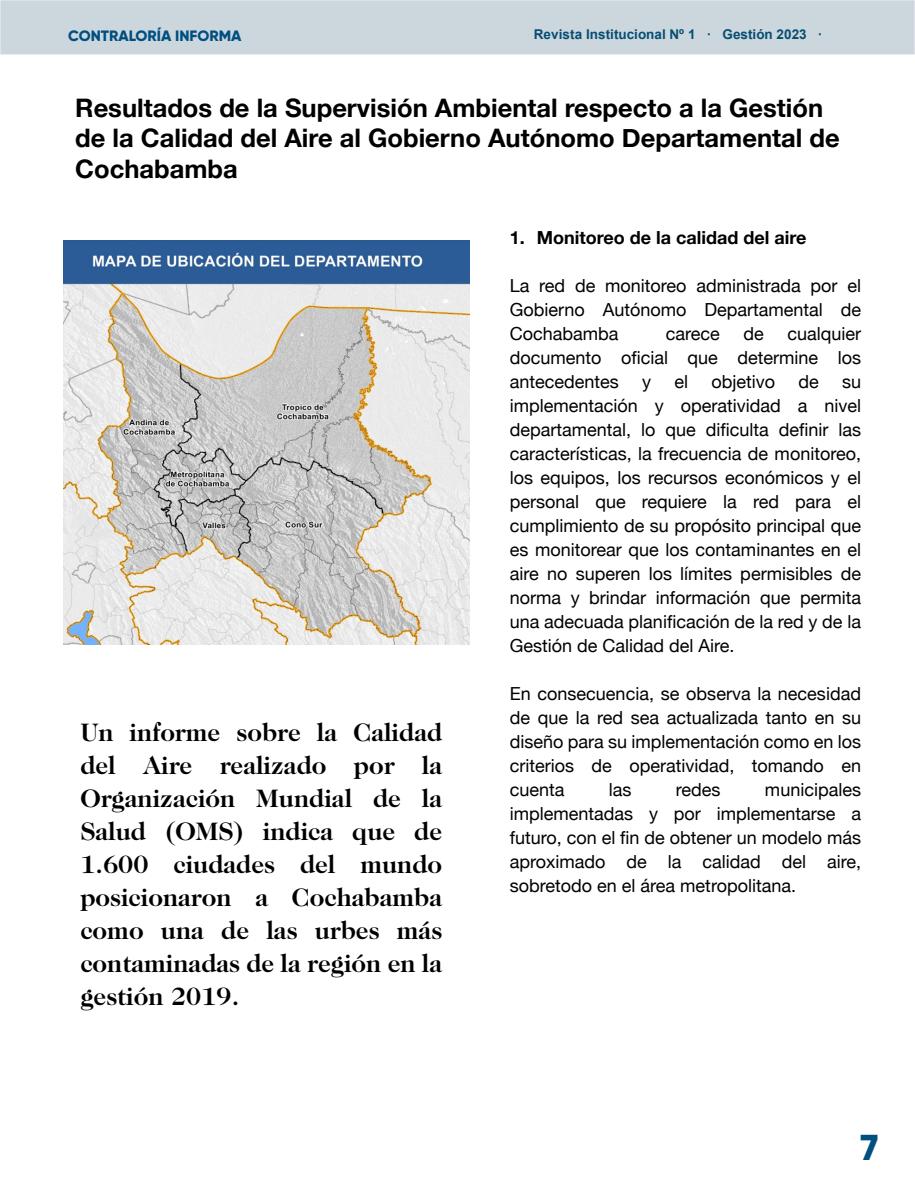
<style>
.page{position:relative;width:915px;height:1191px;background:#fff}
.page>*{position:absolute;margin:0;border:0;box-sizing:border-box;transform-origin:0 0}
.t1{font:800 36px "Gilroy";color:#004f80}
.t2{font:700 25.5px/33px "Caslon 224 Std";color:#000;text-align:justify}
.t3{font:700 25.5px/30.6px "Helvetica Neue";color:#000}
.t4{font:18px/24px "Helvetica Neue";color:#000;text-align:justify}
.t5{font:700 18px "Helvetica Neue";color:#000}
.t6{font:800 15px "Gilroy";color:#004f80}
.t7{font:700 13.5px "Arial";color:#074e73}
</style>
<div class="page">
<img style="left:64px;top:240px;width:405px;height:404px">
<div style="left:0;top:0;width:914px;height:54px;background:#ccd6dd"></div>
<p class="t6" style="left:68px;top:26px;width:175px">CONTRALORÍA INFORMA</p>
<p class="t7" style="left:533px;top:25px;width:290px">Revista Institucional Nº 1 · Gestión 2023 ·</p>
<h2 class="t3" style="left:75px;top:92px;width:765px">Resultados de la Supervisión Ambiental respecto a la Gestión de la Calidad del Aire al Gobierno Autónomo Departamental de<br>Cochabamba</h2>
<h2 class="t2" style="left:80px;top:715px;width:363px">Un informe sobre la Calidad del Aire realizado por la Organización Mundial de la Salud (OMS) indica que de 1.600 ciudades del mundo posicionaron a Cochabamba como una de las urbes más contaminadas de la región en la gestión 2019.</h2>
<p class="t5" style="left:509px;top:226px;width:298px">1. Monitoreo de la calidad del aire</p>
<p class="t4" style="left:509px;top:273px;width:353px">La red de monitoreo administrada por el Gobierno Autónomo Departamental de Cochabamba</p>
<p class="t4" style="left:509px;top:321px;width:353px;text-indent:277px">cualquier documento oficial que determine los antecedentes</p>
<p class="t4" style="left:665px;top:321px;width:55px">carece</p>
<p class="t4" style="left:743px;top:321px;width:22px">de</p>
<p class="t4" style="left:642px;top:369px;width:10px">y</p>
<p class="t4" style="left:674px;top:369px;width:15px">el</p>
<p class="t4" style="left:711px;top:369px;width:65px">objetivo</p>
<p class="t4" style="left:798px;top:369px;width:22px">de</p>
<p class="t4" style="left:509px;top:369px;width:353px;text-indent:332px">su implementación y operatividad a nivel departamental, lo que dificulta definir las características, la frecuencia de monitoreo, los equipos, los recursos económicos y el personal que requiere la red para el cumplimiento de su propósito principal que es monitorear que los contaminantes en el aire no superen los límites permisibles de norma y brindar información que permita una adecuada planificación de la red y de la Gestión de Calidad del Aire.</p>
<p class="t4" style="left:509px;top:681px;width:353px">En consecuencia, se observa la necesidad de que la red sea actualizada tanto en su diseño para su implementación como en los criterios de operatividad, tomando en cuenta</p>
<p class="t4" style="left:509px;top:777px;width:353px;text-indent:255px">municipales implementadas y por implementarse a futuro, con el fin de obtener un modelo más aproximado de la calidad del aire, sobretodo en el área metropolitana.</p>
<p class="t4" style="left:608px;top:777px;width:24px">las</p>
<p class="t4" style="left:675px;top:777px;width:46px">redes</p>
<h1 class="t1" style="left:860px;top:1124px;width:19px">7</h1>
</div>
